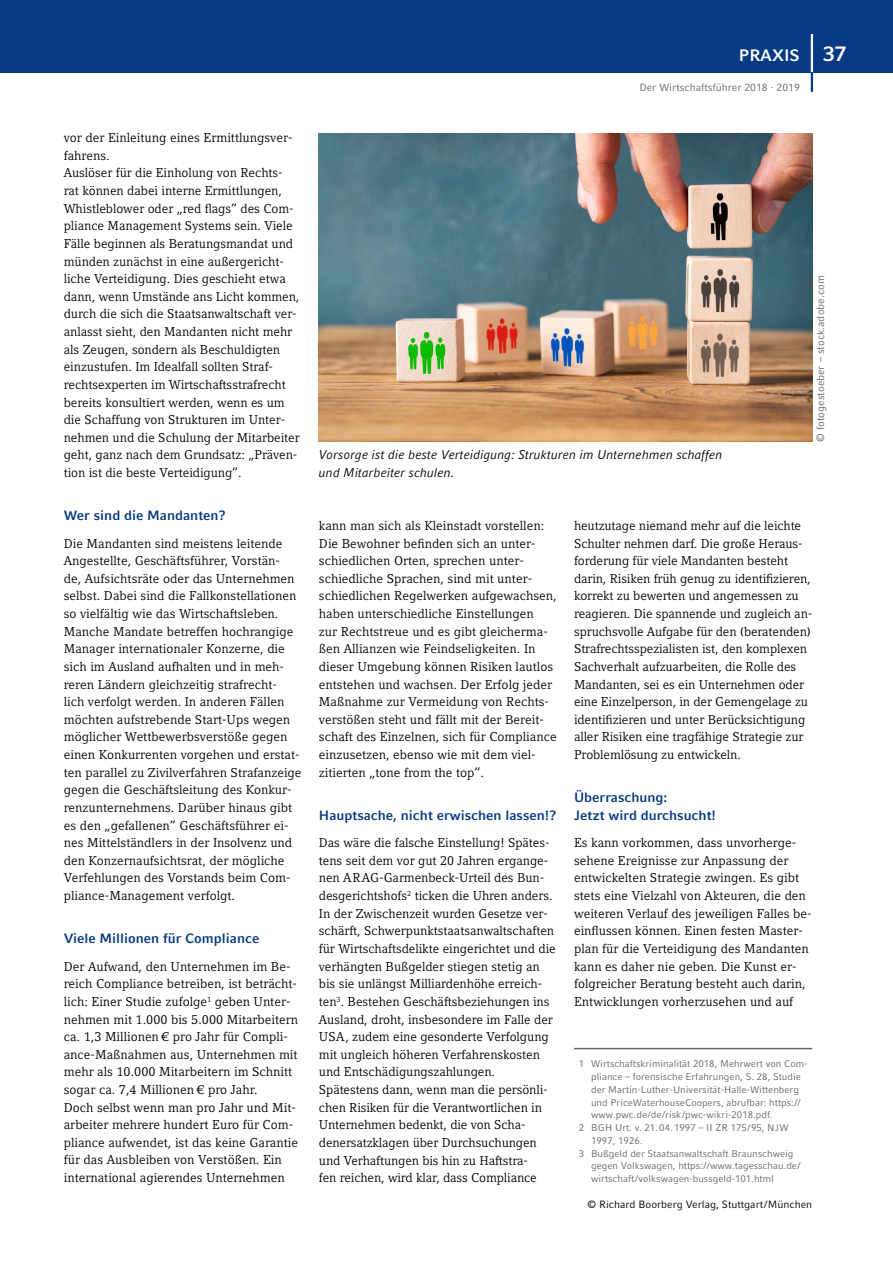
<style>
.page{position:relative;width:893px;height:1263px;background:#fff}
.page>*{position:absolute;margin:0;border:0;box-sizing:border-box;transform-origin:0 0}
.t1{font:700 16.5px "Compatil Fact LT Pro";color:#fff}
.t2{font:700 13.5px/17.7px "Compatil Fact LT Pro";color:#073a82}
.t3{font:12.75px/17.5px "Compatil Letter LT Pro";color:#000}
.t4{font:italic 12.75px/17.5px "Compatil Fact LT Pro";color:#000}
.t5{font:10.5px "Compatil Fact LT Pro";color:#676767}
.t6{font:10.5px "Compatil Fact LT Pro";color:#000}
.t7{font:9.75px "Compatil Fact LT Pro";color:#676767}
.s1{font-size:21px}
</style>
<div class="page">
<hr style="left:574px;top:1048px;width:238px;height:1px;background:#676767">
<img style="left:319px;top:133px;width:493px;height:309px">
<div style="left:0;top:0;width:893px;height:72px;background:#073a82"></div>
<hr style="left:811px;top:34px;width:2px;height:38px;background:#fff">
<hr style="left:811px;top:72px;width:2px;height:20px;background:#073a82">
<p class="t3" style="left:64px;top:129px;width:237px">vor der Einleitung eines Ermittlungsver&shy;fahrens.<br>Auslöser für die Einholung von Rechts&shy;rat können dabei interne Ermittlungen, Whistleblower oder „red flags“ des Com&shy;pliance Management Systems sein. Viele Fälle beginnen als Beratungsmandat und münden zunächst in eine außergericht&shy;liche Verteidigung. Dies geschieht etwa dann, wenn Umstände ans Licht kommen, durch die sich die Staatsanwaltschaft ver&shy;anlasst sieht, den Mandanten nicht mehr als Zeugen, sondern als Beschuldigten einzustufen. Im Idealfall sollten Straf&shy;rechtsexperten im Wirtschaftsstrafrecht bereits konsultiert werden, wenn es um die Schaffung von Strukturen im Unter&shy;nehmen und die Schulung der Mitarbeiter geht, ganz nach dem Grundsatz: „Präven&shy;tion ist die beste Verteidigung“.</p>
<p class="t2" style="left:64px;top:507px;width:163px">Wer sind die Mandanten?</p>
<p class="t3" style="left:64px;top:534px;width:239px">Die Mandanten sind meistens leitende Angestellte, Geschäftsführer, Vorstän-<br>de, Aufsichtsräte oder das Unternehmen selbst. Dabei sind die Fallkonstellationen so vielfältig wie das Wirtschaftsleben.<br>Manche Mandate betreffen hochrangige Manager internationaler Konzerne, die sich im Ausland aufhalten und in meh&shy;reren Ländern gleichzeitig strafrecht-<br>lich verfolgt werden. In anderen Fällen möchten aufstrebende Start-Ups wegen möglicher Wettbewerbsverstöße gegen einen Konkurrenten vorgehen und erstat&shy;ten parallel zu Zivilverfahren Strafanzeige gegen die Geschäftsleitung des Konkur&shy;renzunternehmens. Darüber hinaus gibt es den „gefallenen“ Geschäftsführer ei&shy;nes Mittelständlers in der Insolvenz und den Konzernaufsichtsrat, der mögliche Verfehlungen des Vorstands beim Com&shy;pliance-Management verfolgt.</p>
<p class="t2" style="left:64px;top:930px;width:197px">Viele Millionen für Compliance</p>
<p class="t3" style="left:64px;top:957px;width:236px">Der Aufwand, den Unternehmen im Be&shy;reich Compliance betreiben, ist beträcht&shy;lich: Einer Studie zufolge<sup>1</sup> geben Unter&shy;nehmen mit 1.000 bis 5.000 Mitarbeitern ca. 1,3 Millionen € pro Jahr für Compli&shy;ance-Maßnahmen aus, Unternehmen mit mehr als 10.000 Mitarbeitern im Schnitt sogar ca. 7,4 Millionen € pro Jahr.<br>Doch selbst wenn man pro Jahr und Mit&shy;arbeiter mehrere hundert Euro für Com&shy;pliance aufwendet, ist das keine Garantie für das Ausbleiben von Verstößen. Ein international agierendes Unternehmen</p>
<p class="t1" style="left:739px;top:46px;width:109px">Praxis <span class="s1">37</span></p>
<p class="t5" style="left:639px;top:81px;width:162px">Der Wirtschaftsführer 2018 · 2019</p>
<p class="t4" style="left:319px;top:446px;width:405px">Vorsorge ist die beste Verteidigung: Strukturen im Unternehmen schaffen und Mitarbeiter schulen.</p>
<p class="t5" style="left:814px;top:442px;width:168px;rotate:-90deg">© fotogestoeber – stock.adobe.com</p>
<p class="t3" style="left:319px;top:517px;width:239px">kann man sich als Kleinstadt vorstellen:<br>Die Bewohner befinden sich an unter&shy;schiedlichen Orten, sprechen unter&shy;schiedliche Sprachen, sind mit unter&shy;schiedlichen Regelwerken aufgewachsen, haben unterschiedliche Einstellungen<br>zur Rechtstreue und es gibt gleicherma&shy;ßen Allianzen wie Feindseligkeiten. In dieser Umgebung können Risiken lautlos entstehen und wachsen. Der Erfolg jeder Maßnahme zur Vermeidung von Rechts&shy;verstößen steht und fällt mit der Bereit&shy;schaft des Einzelnen, sich für Compliance einzusetzen, ebenso wie mit dem viel&shy;zitierten „tone from the top“.</p>
<p class="t2" style="left:319px;top:806px;width:239px">Hauptsache, nicht erwischen lassen!?</p>
<p class="t3" style="left:319px;top:834px;width:238px">Das wäre die falsche Einstellung! Spätes&shy;tens seit dem vor gut 20 Jahren ergange&shy;nen ARAG-Garmenbeck-Urteil des Bun&shy;desgerichtshofs<sup>2</sup> ticken die Uhren anders.<br>In der Zwischenzeit wurden Gesetze ver&shy;schärft, Schwerpunktstaatsanwaltschaften für Wirtschaftsdelikte eingerichtet und die verhängten Bußgelder stiegen stetig an bis sie unlängst Milliardenhöhe erreich&shy;ten<sup>3</sup>. Bestehen Geschäftsbeziehungen ins Ausland, droht, insbesondere im Falle der USA, zudem eine gesonderte Verfolgung mit ungleich höheren Verfahrenskosten und Entschädigungszahlungen.<br>Spätestens dann, wenn man die persönli&shy;chen Risiken für die Verantwortlichen in Unternehmen bedenkt, die von Scha&shy;denersatzklagen über Durchsuchungen und Verhaftungen bis hin zu Haftstra-<br>fen reichen, wird klar, dass Compliance</p>
<p class="t3" style="left:574px;top:517px;width:240px">heutzutage niemand mehr auf die leichte Schulter nehmen darf. Die große Heraus&shy;forderung für viele Mandanten besteht darin, Risiken früh genug zu identifizieren, korrekt zu bewerten und angemessen zu reagieren. Die spannende und zugleich an&shy;spruchsvolle Aufgabe für den (beratenden)<br>Strafrechtsspezialisten ist, den komplexen Sachverhalt aufzuarbeiten, die Rolle des Mandanten, sei es ein Unternehmen oder eine Einzelperson, in der Gemengelage zu identifizieren und unter Berücksichtigung aller Risiken eine tragfähige Strategie zur Problemlösung zu entwickeln.</p>
<p class="t2" style="left:574px;top:789px;width:144px">Überraschung:<br>Jetzt wird durchsucht!</p>
<p class="t3" style="left:574px;top:834px;width:239px">Es kann vorkommen, dass unvorherge&shy;sehene Ereignisse zur Anpassung der entwickelten Strategie zwingen. Es gibt stets eine Vielzahl von Akteuren, die den weiteren Verlauf des jeweiligen Falles be&shy;einflussen können. Einen festen Master&shy;plan für die Verteidigung des Mandanten kann es daher nie geben. Die Kunst er&shy;folgreicher Beratung besteht auch darin, Entwicklungen vorherzusehen und auf</p>
<p class="t7" style="left:579px;top:1058px;width:230px">1 Wirtschaftskriminalität 2018, Mehrwert von Com-</p>
<p class="t7" style="left:591px;top:1071px;width:211px">pliance – forensische Erfahrungen, S. 28, Studie</p>
<p class="t7" style="left:591px;top:1084px;width:209px">der Martin-Luther-Universität-Halle-Wittenberg</p>
<p class="t7" style="left:591px;top:1096px;width:211px">und PriceWaterhouseCoopers, abrufbar: https://</p>
<p class="t7" style="left:591px;top:1109px;width:183px">www.pwc.de/de/risk/pwc-wikri-2018.pdf.</p>
<p class="t7" style="left:579px;top:1122px;width:211px">2 BGH Urt. v. 21.04.1997 – II ZR 175/95, NJW</p>
<p class="t7" style="left:591px;top:1135px;width:53px">1997, 1926.</p>
<p class="t7" style="left:579px;top:1148px;width:216px">3 Bußgeld der Staatsanwaltschaft Braunschweig</p>
<p class="t7" style="left:591px;top:1160px;width:211px">gegen Volkswagen, https://www.tagesschau.de/</p>
<p class="t7" style="left:591px;top:1173px;width:184px">wirtschaft/volkswagen-bussgeld-101.html</p>
<p class="t6" style="left:587px;top:1198px;width:226px">© Richard Boorberg Verlag, Stuttgart/München</p>
</div>
